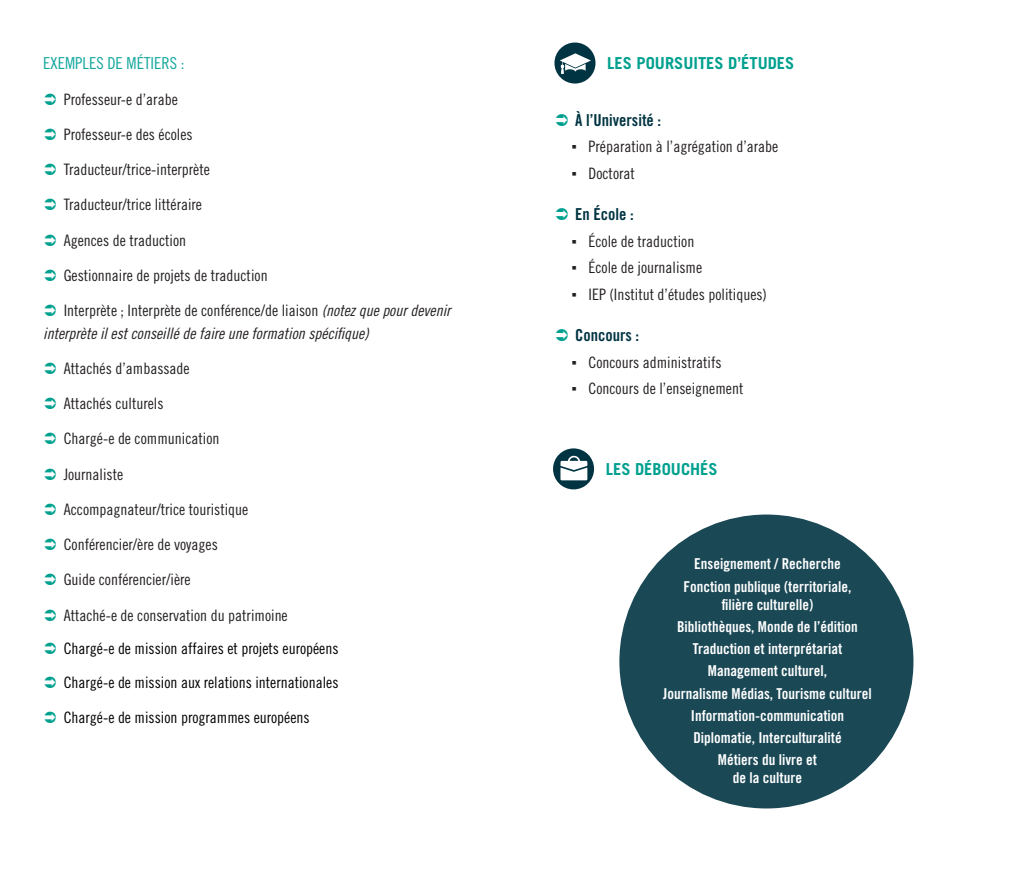
<style>
.page{position:relative;width:1021px;height:893px;background:#fff}
.page>*{position:absolute;margin:0;border:0;box-sizing:border-box;transform-origin:0 0}
.t1{font:700 16.5px "Trade Gothic LT Std";color:#00a08f}
.t2{font:16.5px "Trade Gothic LT Std Bd Cn 20";color:#003442}
.t3{font:16.5px "Trade Gothic LT Std Cn 18";color:#12a79d}
.t4{font:15.75px "Trade Gothic LT Std Cn 18";color:#231f20}
.t5{font:15.75px "Trade Gothic LT Std Cn 18";color:#000}
.t6{font:15.75px/22.5px "Trade Gothic LT Std Cn 18 Obl";color:#231f20}
.t7{font:15px "Trade Gothic LT Std Bd Cn 20";color:#fff}
.s1{font-family:"Trade Gothic LT Std Cn 18"}
.s2{font-family:"Arial Narrow"}
</style>
<div class="page">
<div style="left:554px;top:43px;width:41px;height:41px;background:#003442;border-radius:50%"></div>
<svg style="left:560px;top:53px;width:31px;height:21px"></svg>
<div style="left:553px;top:448px;width:41px;height:41px;background:#003442;border-radius:50%"></div>
<svg style="left:560px;top:456px;width:27px;height:24px"></svg>
<div style="left:620px;top:516px;width:292px;height:291px;background:#1a4855;border-radius:50%"></div>
<p class="t3" style="left:43px;top:54px;width:143px">EXEMPLES DE MÉTIERS :</p>
<p class="t4" style="left:64px;top:90px;width:116px">Professeur-e d’arabe</p>
<p class="t4" style="left:64px;top:125px;width:130px">Professeur-e des écoles</p>
<p class="t4" style="left:64px;top:160px;width:148px">Traducteur/trice-interprète</p>
<p class="t4" style="left:64px;top:195px;width:140px">Traducteur/trice littéraire</p>
<p class="t4" style="left:64px;top:231px;width:124px">Agences de traduction</p>
<p class="t4" style="left:64px;top:266px;width:205px">Gestionnaire de projets de traduction</p>
<p class="t6" style="left:43px;top:300px;width:409px;text-indent:21px"><span class="s1">Interprète ; Interprète de conférence/de liaison</span> (notez que pour devenir interprète il est conseillé de faire une formation spécifique)</p>
<p class="t4" style="left:64px;top:359px;width:127px">Attachés d’ambassade</p>
<p class="t4" style="left:64px;top:394px;width:101px">Attachés culturels</p>
<p class="t4" style="left:64px;top:429px;width:157px">Chargé-e de communication</p>
<p class="t4" style="left:64px;top:465px;width:61px">Journaliste</p>
<p class="t4" style="left:64px;top:500px;width:186px">Accompagnateur/trice touristique</p>
<p class="t4" style="left:64px;top:535px;width:155px">Conférencier/ère de voyages</p>
<p class="t4" style="left:64px;top:570px;width:128px">Guide conférencier/ière</p>
<p class="t4" style="left:64px;top:606px;width:225px">Attaché-e de conservation du patrimoine</p>
<p class="t5" style="left:64px;top:639px;width:276px">Chargé-e de mission affaires et projets européens</p>
<p class="t5" style="left:64px;top:673px;width:276px">Chargé-e de mission aux relations internationales</p>
<p class="t5" style="left:64px;top:708px;width:247px">Chargé-e de mission programmes européens</p>
<p class="t1" style="left:607px;top:53px;width:189px">LES POURSUITES D’ÉTUDES</p>
<p class="t2" style="left:575px;top:110px;width:88px">À l’Université :</p>
<p class="t4" style="left:571px;top:137px;width:208px"><span class="s2">▪</span> Préparation à l’agrégation d’arabe</p>
<p class="t4" style="left:571px;top:164px;width:65px"><span class="s2">▪</span> Doctorat</p>
<p class="t2" style="left:575px;top:204px;width:60px">En École :</p>
<p class="t4" style="left:571px;top:232px;width:124px"><span class="s2">▪</span> École de traduction</p>
<p class="t4" style="left:571px;top:258px;width:132px"><span class="s2">▪</span> École de journalisme</p>
<p class="t4" style="left:571px;top:285px;width:197px"><span class="s2">▪</span> IEP (Institut d’études politiques)</p>
<p class="t2" style="left:575px;top:325px;width:66px">Concours :</p>
<p class="t4" style="left:571px;top:353px;width:151px"><span class="s2">▪</span> Concours administratifs</p>
<p class="t4" style="left:571px;top:379px;width:173px"><span class="s2">▪</span> Concours de l’enseignement</p>
<p class="t1" style="left:605px;top:459px;width:113px">LES DÉBOUCHÉS</p>
<p class="t7" style="left:694px;top:555px;width:148px">Enseignement / Recherche</p>
<p class="t7" style="left:683px;top:577px;width:170px">Fonction publique (territoriale,</p>
<p class="t7" style="left:721px;top:595px;width:93px">filière culturelle)</p>
<p class="t7" style="left:677px;top:617px;width:182px">Bibliothèques, Monde de l’édition</p>
<p class="t7" style="left:692px;top:640px;width:151px">Traduction et interprétariat</p>
<p class="t7" style="left:708px;top:662px;width:121px">Management culturel,</p>
<p class="t7" style="left:663px;top:684px;width:210px">Journalisme Médias, Tourisme culturel</p>
<p class="t7" style="left:690px;top:706px;width:155px">Information-communication</p>
<p class="t7" style="left:693px;top:729px;width:150px">Diplomatie, Interculturalité</p>
<p class="t7" style="left:718px;top:751px;width:101px">Métiers du livre et</p>
<p class="t7" style="left:733px;top:769px;width:71px">de la culture</p>
</div>
